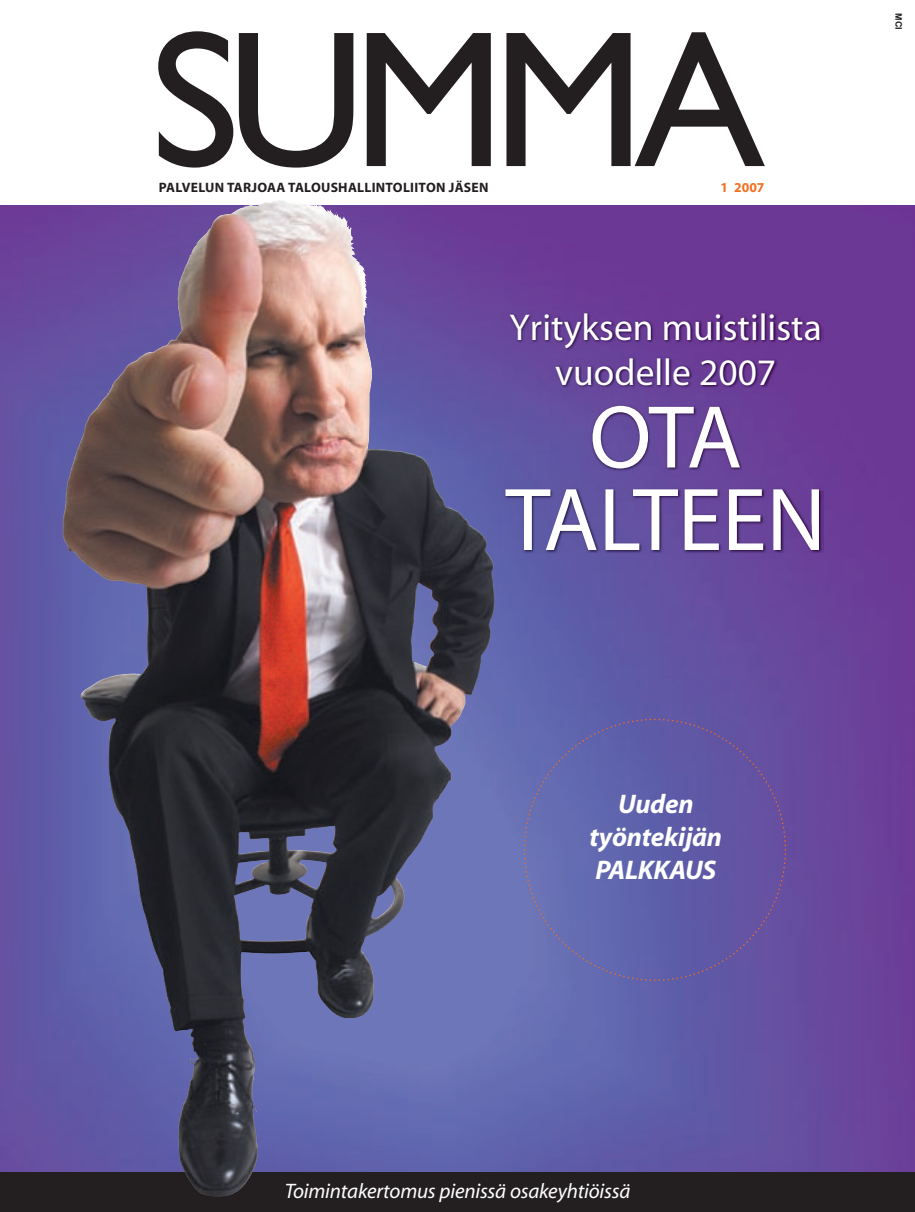
<style>
.page{position:relative;width:915px;height:1212px;background:#fff}
.page>*{position:absolute;margin:0;border:0;box-sizing:border-box;transform-origin:0 0}
.t1{font:195px "Gill Sans";letter-spacing:-.065em;color:#231f20}
.t2{font:90px/82.5px "Myriad";letter-spacing:-.015em;color:#fff;text-align:center}
.t3{font:37.5px/45px "Myriad";color:#fff;text-align:center}
.t4{font:italic 700 27px/33px "Myriad";letter-spacing:-.01em;color:#fff;text-align:center}
.t5{font:italic 21px "Myriad";letter-spacing:-.01em;color:#fff}
.t6{font:700 13.65px "Myriad Pro";letter-spacing:.02em;color:#231f20}
.t7{font:700 13.65px "Myriad Pro";color:#f36e21}
.t8{font:700 9px "Arial";color:#231f20}
</style>
<div class="page">
<img style="left:0;top:205px;width:914px;height:967px">
<svg style="left:523px;top:719px;width:262px;height:262px;background:#625fa9"></svg>
<img style="left:502px;top:310px;width:321px;height:243px">
<div style="left:0;top:1172px;width:914px;height:40px;background:#231f20"></div>
<img style="left:247px;top:200px;width:110px;height:57px">
<h1 class="t1" style="left:150px;top:-13px;width:616px">SUMMA</h1>
<p class="t6" style="left:159px;top:180px;width:331px">PALVELUN TARJOAA TALOUSHALLINTOLIITON JÄSEN</p>
<p class="t7" style="left:720px;top:180px;width:45px">1 2007</p>
<h3 class="t3" style="left:509px;top:307px;width:313px">Yrityksen muistilista vuodelle 2007</h3>
<h2 class="t2" style="left:505px;top:400px;width:321px">OTA<br>TALTEEN</h2>
<p class="t8" style="left:903px;top:13px;width:18px;rotate:90deg">MCI</p>
<h3 class="t4" style="left:589px;top:788px;width:134px">Uuden työntekijän<br>PALKKAUS</h3>
<h3 class="t5" style="left:284px;top:1181px;width:347px">Toimintakertomus pienissä osakeyhtiöissä</h3>
</div>
